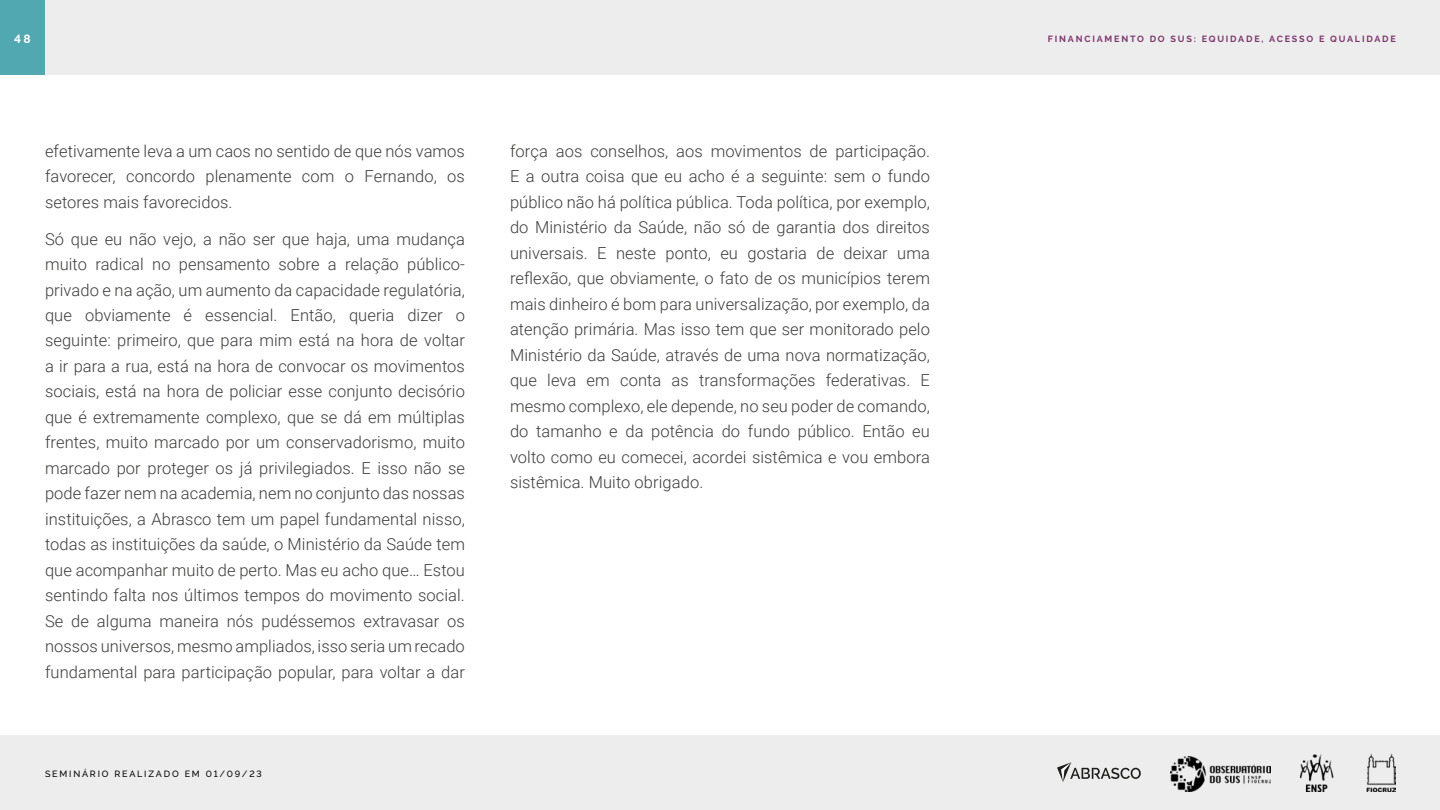
<style>
.page{position:relative;width:1440px;height:810px;background:#fff}
.page>*{position:absolute;margin:0;border:0;box-sizing:border-box;transform-origin:0 0}
.t1{font:300 16.5px/25.5px "Roboto";letter-spacing:.005em;color:#3c3c3b;text-align:justify}
.t2{font:700 12px "Raleway";color:#fff}
.t3{font:700 9px "Raleway";letter-spacing:.2em;color:#7c356d}
.t4{font:500 9px "Raleway";letter-spacing:.2em;color:#000}
</style>
<div class="page">
<div style="left:0;top:735px;width:1440px;height:75px;background:#eeeded"></div>
<div style="left:0;top:0;width:1440px;height:75px;background:#eeeded"></div>
<img style="left:1366px;top:753px;width:30px;height:38px">
<img style="left:1300px;top:754px;width:34px;height:37px">
<svg style="left:1057px;top:762px;width:84px;height:20px"></svg>
<img style="left:1171px;top:756px;width:99px;height:35px">
<div style="left:0;top:0;width:45px;height:75px;background:#51a8b1"></div>
<p class="t2" style="left:14px;top:32px;width:18px">48</p>
<p class="t1" style="left:45px;top:138px;width:421px">efetivamente leva a um caos no sentido de que nós vamos favorecer, concordo plenamente com o Fernando, os setores mais favorecidos.</p>
<p class="t1" style="left:45px;top:225px;width:422px">Só que eu não vejo, a não ser que haja, uma mudança muito radical no pensamento sobre a relação público&shy;privado e na ação, um aumento da capacidade regulatória, que obviamente é essencial. Então, queria dizer o seguinte: primeiro, que para mim está na hora de voltar a ir para a rua, está na hora de convocar os movimentos sociais, está na hora de policiar esse conjunto decisório que é extremamente complexo, que se dá em múltiplas frentes, muito marcado por um conservadorismo, muito marcado por proteger os já privilegiados. E isso não se pode fazer nem na academia, nem no conjunto das nossas instituições, a Abrasco tem um papel fundamental nisso, todas as instituições da saúde, o Ministério da Saúde tem que acompanhar muito de perto. Mas eu acho que… Estou sentindo falta nos últimos tempos do movimento social.<br>Se de alguma maneira nós pudéssemos extravasar os nossos universos, mesmo ampliados, isso seria um recado fundamental para participação popular, para voltar a dar</p>
<p class="t4" style="left:45px;top:768px;width:218px">SEMINÁRIO REALIZADO EM 01/09/23</p>
<p class="t1" style="left:510px;top:137px;width:422px">força aos conselhos, aos movimentos de participação.<br>E a outra coisa que eu acho é a seguinte: sem o fundo público não há política pública. Toda política, por exemplo, do Ministério da Saúde, não só de garantia dos direitos universais. E neste ponto, eu gostaria de deixar uma reflexão, que obviamente, o fato de os municípios terem mais dinheiro é bom para universalização, por exemplo, da atenção primária. Mas isso tem que ser monitorado pelo Ministério da Saúde, através de uma nova normatização, que leva em conta as transformações federativas. E mesmo complexo, ele depende, no seu poder de comando, do tamanho e da potência do fundo público. Então eu volto como eu comecei, acordei sistêmica e vou embora sistêmica. Muito obrigado.</p>
<p class="t3" style="left:1048px;top:33px;width:349px">FINANCIAMENTO DO SUS: EQUIDADE, ACESSO E QUALIDADE</p>
</div>
